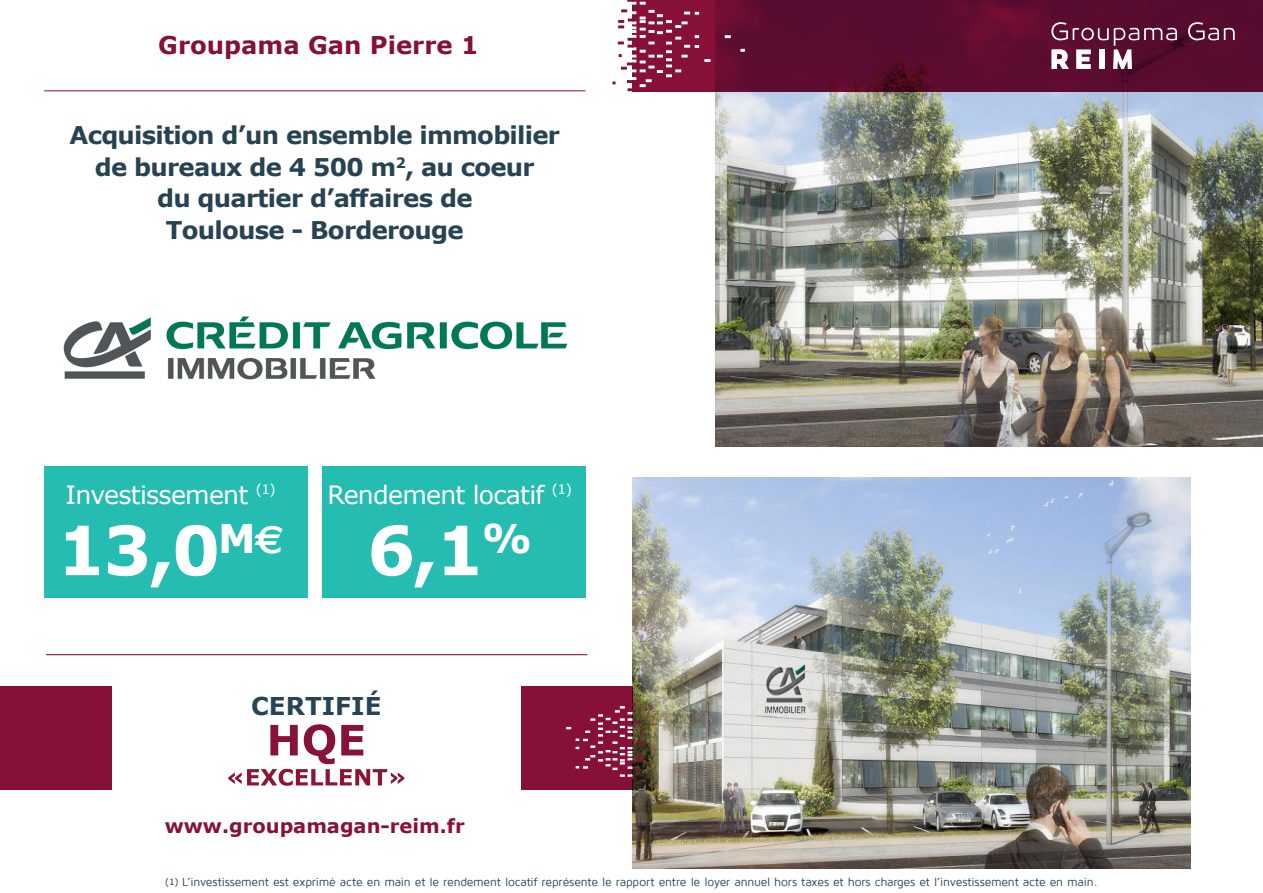
<style>
.page{position:relative;width:1263px;height:893px;background:#fff}
.page>*{position:absolute;margin:0;border:0;box-sizing:border-box;transform-origin:0 0}
.t1{font:700 67.95px "Verdana";color:#fff}
.t2{font:25.2px "Verdana";letter-spacing:-.03em;color:#fff}
.t3{font:700 24.45px "Verdana";letter-spacing:-.03em;color:#274353}
.t4{font:700 24.45px "Verdana";color:#861037}
.t5{font:700 24.45px "Verdana";letter-spacing:.005em;color:#264455}
.t6{font:700 19.5px "Verdana";color:#871139}
.t7{font:12px "Maven Pro";letter-spacing:-.015em;color:#274353}
.s1{font-family:"Verdana";font-size:9px}
</style>
<div class="page">
<img style="left:716px;top:91px;width:547px;height:355px">
<img style="left:632px;top:477px;width:559px;height:391px">
<svg style="left:710px;top:0;width:553px;height:91px;background:#5c0b30"></svg>
<svg style="left:1188px;top:22px;width:47px;height:18px"></svg>
<svg style="left:1051px;top:22px;width:126px;height:47px"></svg>
<hr style="left:44px;top:90px;width:541px;height:1px;background:#861037">
<svg style="left:740px;top:49px;width:5px;height:3px"></svg>
<svg style="left:725px;top:35px;width:6px;height:3px"></svg>
<svg style="left:612px;top:0;width:98px;height:91px"></svg>
<div style="left:322px;top:466px;width:263px;height:132px;background:#25bcb1"></div>
<div style="left:44px;top:466px;width:263px;height:132px;background:#25bcb1"></div>
<hr style="left:46px;top:654px;width:541px;height:1px;background:#861037">
<div style="left:0;top:686px;width:111px;height:103px;background:#861037"></div>
<div style="left:521px;top:686px;width:111px;height:103px;background:#861037"></div>
<svg style="left:566px;top:703px;width:81px;height:76px"></svg>
<img style="left:63px;top:316px;width:505px;height:64px">
<svg style="left:228px;top:724px;width:176px;height:62px"></svg>
<p class="t4" style="left:158px;top:28px;width:322px">Groupama Gan Pierre 1</p>
<p class="t3" style="left:70px;top:118px;width:492px">Acquisition d’un ensemble immobilier</p>
<p class="t3" style="left:95px;top:150px;width:441px">de bureaux de 4 500 m<sup>2</sup>, au coeur</p>
<p class="t3" style="left:157px;top:181px;width:317px">du quartier d’affaires de</p>
<p class="t3" style="left:166px;top:212px;width:299px">Toulouse - Borderouge</p>
<p class="t2" style="left:66px;top:478px;width:212px">Investissement <sup>(1)</sup></p>
<p class="t1" style="left:57px;top:502px;width:229px">13,0<sup>M</sup><sup>E</sup></p>
<p class="t2" style="left:327px;top:478px;width:246px">Rendement locatif <sup>(1)</sup></p>
<p class="t1" style="left:367px;top:502px;width:167px">6,1<sup>%</sup></p>
<p class="t5" style="left:251px;top:689px;width:132px">CERTIFIÉ</p>
<p class="t6" style="left:165px;top:812px;width:302px">www.groupamagan-reim.fr</p>
<p class="t7" style="left:165px;top:876px;width:934px"><span class="s1">(1)</span> L’investissement est exprimé acte en main et le rendement locatif représente le rapport entre le loyer annuel hors taxes et hors charges et l’investissement acte en main.</p>
</div>
